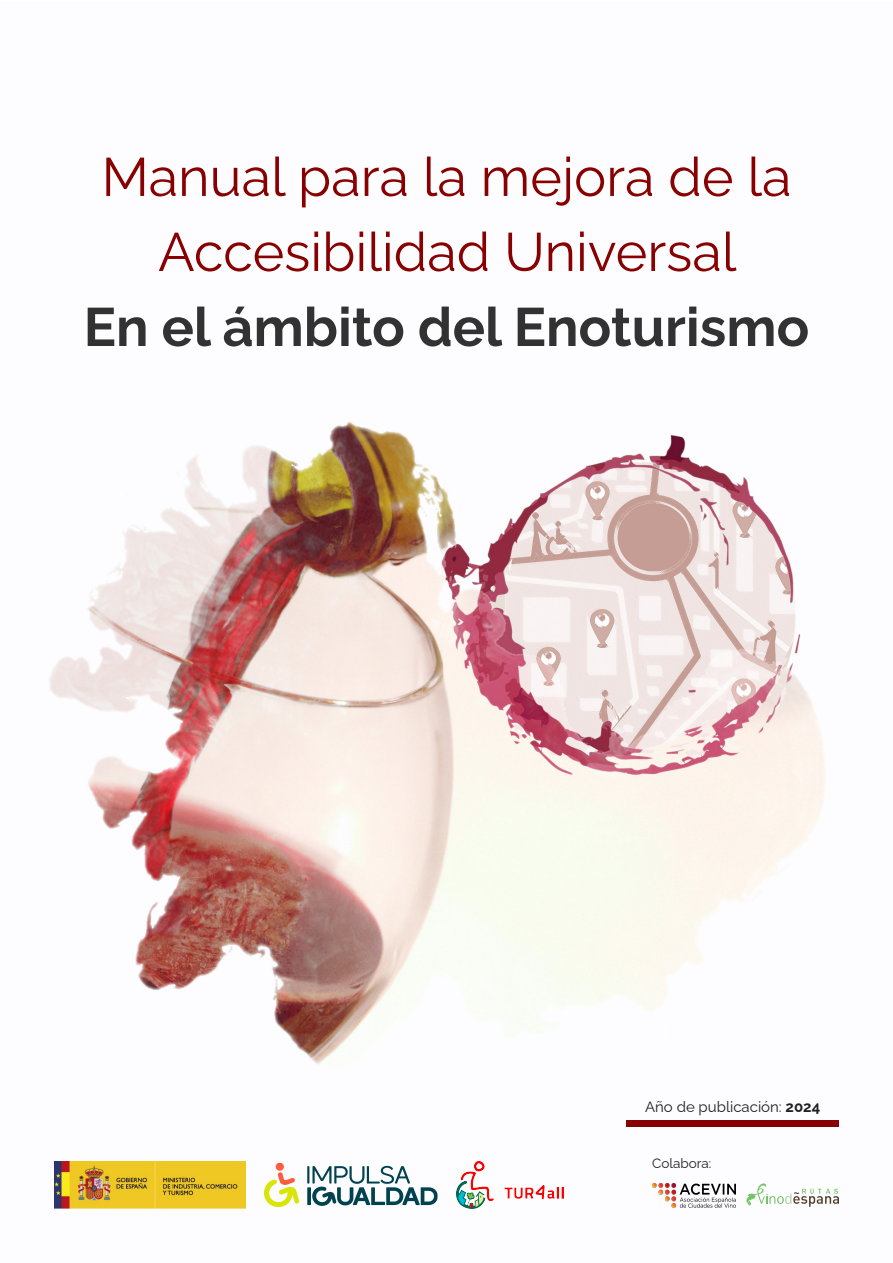
<style>
.page{position:relative;width:893px;height:1263px;background:#fff}
.page>*{position:absolute;margin:0;border:0;box-sizing:border-box;transform-origin:0 0}
.t1{font:54px/75px "Raleway";color:#890000;text-align:center}
.t2{font:15px "Raleway";color:#231f20}
.t3{font:13.5px "Raleway";color:#231f20}
.s1{font-weight:700;color:#323232}
.s2{font-weight:700}
</style>
<div class="page">
<img style="left:49px;top:421px;width:776px;height:788px">
<div style="left:626px;top:1120px;width:213px;height:7px;background:#890000"></div>
<img style="left:54px;top:1161px;width:191px;height:48px">
<img style="left:263px;top:1161px;width:176px;height:48px">
<img style="left:457px;top:1161px;width:106px;height:48px">
<img style="left:652px;top:1183px;width:83px;height:24px">
<svg style="left:746px;top:1183px;width:93px;height:24px"></svg>
<h1 class="t1" style="left:84px;top:133px;width:727px">Manual para la mejora de la<br>Accesibilidad Universal<br><span class="s1">En el ámbito del Enoturismo</span></h1>
<p class="t2" style="left:645px;top:1094px;width:177px">Año de publicación: <span class="s2">2024</span></p>
<p class="t3" style="left:652px;top:1152px;width:61px">Colabora:</p>
</div>
